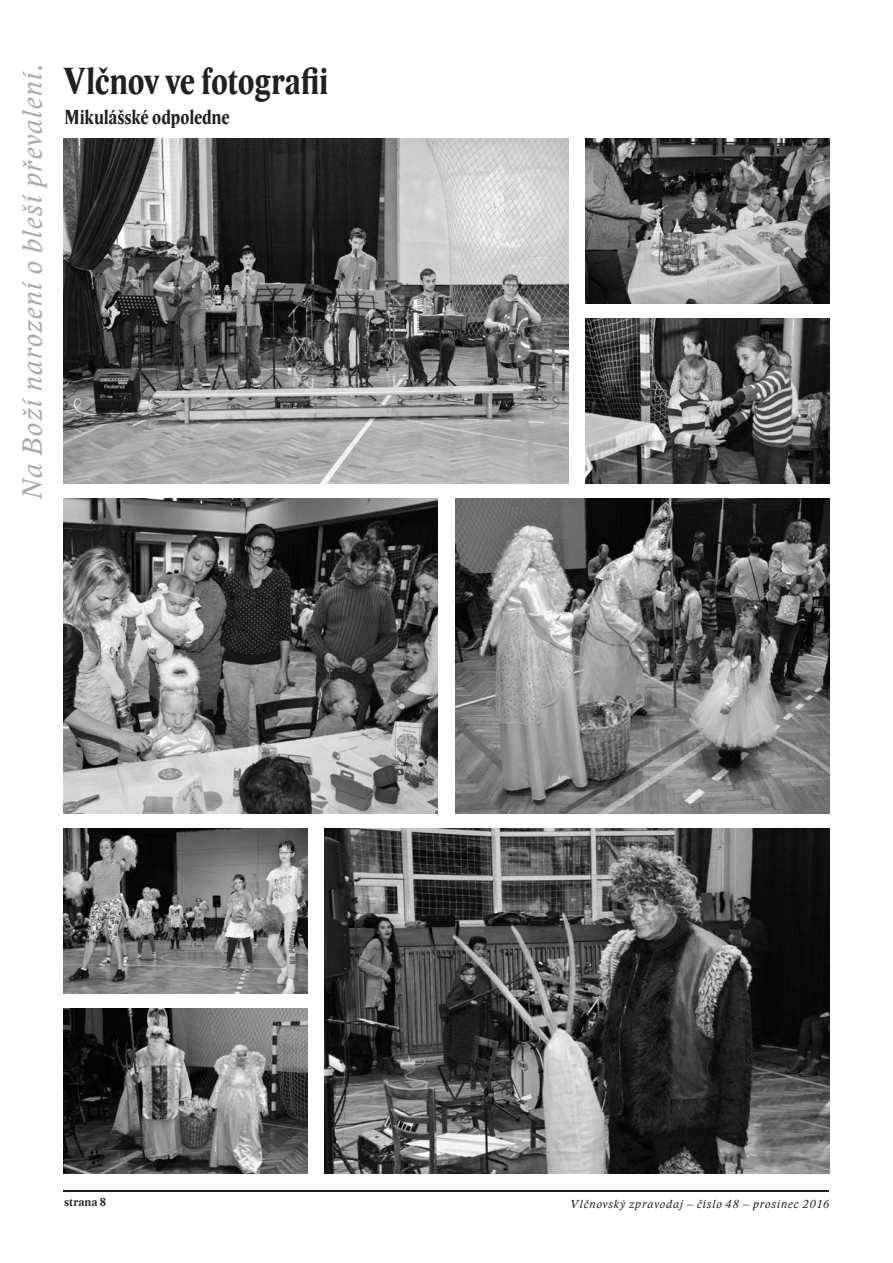
<style>
.page{position:relative;width:893px;height:1263px;background:#fff}
.page>*{position:absolute;margin:0;border:0;box-sizing:border-box;transform-origin:0 0}
.Nadpis_H1{font:700 39px "Lido STF Cond CE";letter-spacing:-.005em;color:#231f20}
.Pranostiky_-_boky{font:italic 28.5px "Lido STFCE";letter-spacing:.045em;color:#a8a9ad}
.Nadpis_H3{font:700 21px "Lido STF Cond CE";color:#231f20}
.t1{font:italic 12px "Lido STFCE";letter-spacing:.075em;color:#231f20}
.t2{font:700 12px "Lido STFCE";letter-spacing:.01em;color:#231f20}
</style>
<div class="page">
<hr style="left:64px;top:1190px;width:765px;height:1px;background:#231f20">
<img style="left:64px;top:139px;width:504px;height:345px">
<img style="left:586px;top:319px;width:244px;height:165px">
<img style="left:586px;top:139px;width:244px;height:165px">
<img style="left:64px;top:499px;width:374px;height:315px">
<img style="left:64px;top:829px;width:244px;height:165px">
<img style="left:64px;top:1009px;width:244px;height:165px">
<img style="left:325px;top:829px;width:505px;height:345px">
<img style="left:455px;top:499px;width:374px;height:315px">
<p class="Pranostiky_-_boky" style="left:15px;top:499px;width:437px;rotate:-90deg">Na Boží narození o bleší převalení.</p>
<p class="Nadpis_H1" style="left:64px;top:57px;width:266px">Vlčnov ve fotografii</p>
<p class="Nadpis_H3" style="left:64px;top:104px;width:167px">Mikulášské odpoledne</p>
<p class="t2" style="left:64px;top:1194px;width:43px">strana 8</p>
<p class="t1" style="left:571px;top:1196px;width:260px">Vlčnovský zpravodaj – číslo 48 – prosinec 2016</p>
</div>
